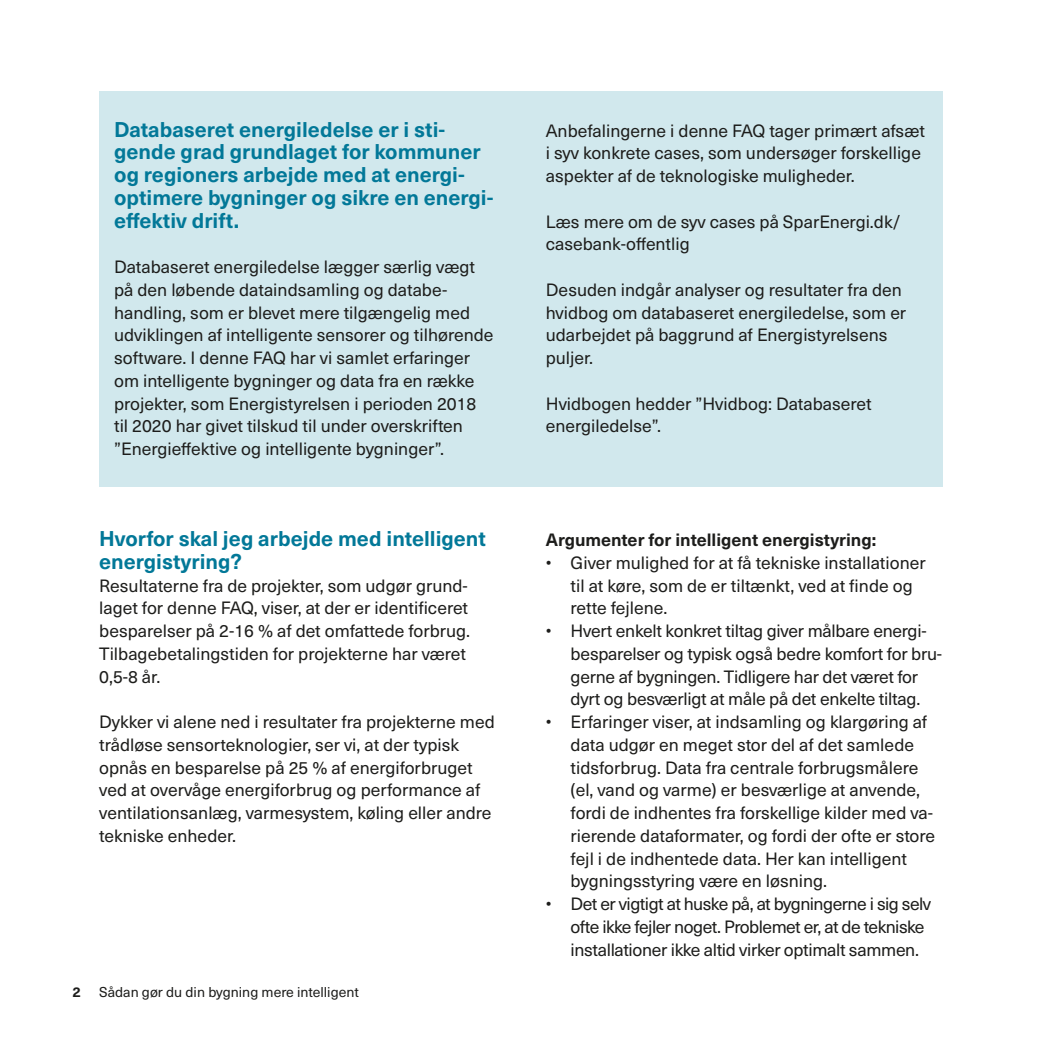
<style>
.page{position:relative;width:1042px;height:1042px;background:#fff}
.page>*{position:absolute;margin:0;border:0;box-sizing:border-box;transform-origin:0 0}
.Ml_rubrik{font:700 21px/22.8px "Neue Haas Unica Pro";color:#027898}
.Brødtekst{font:17.5px/22.8px "Neue Haas Unica Pro";color:#1d1d1b}
.Brødtekst-2{font:17.5px/22.8px "Neue Haas Unica Pro";letter-spacing:-.03em;color:#1d1d1b}
.Underrubrik{font:700 17.5px "Neue Haas Unica Pro";color:#1d1d1b}
.t1{font:14px "Neue Haas Unica Pro";color:#1d1d1b}
.t2{font:700 14px "Neue Haas Unica Pro";color:#1d1d1b}
</style>
<div class="page">
<div style="left:99px;top:91px;width:844px;height:395px;background:#d1e8ed"></div>
<p class="Ml_rubrik" style="left:114px;top:118px;width:381px">Databaseret energiledelse er i sti&shy;gende grad grundlaget for kommuner og regioners arbejde med at energi&shy;optimere bygninger og sikre en energi&shy;effektiv drift.</p>
<p class="Brødtekst" style="left:114px;top:256px;width:381px">Databaseret energiledelse lægger særlig vægt på den løbende dataindsamling og databe&shy;handling, som er blevet mere tilgængelig med udviklingen af intelligente sensorer og tilhørende software. I denne FAQ har vi samlet erfaringer om intelligente bygninger og data fra en række projekter, som Energistyrelsen i perioden 2018 til 2020 har givet tilskud til under overskriften ”Energieffektive og intelligente bygninger”.</p>
<p class="Ml_rubrik" style="left:99px;top:527px;width:388px">Hvorfor skal jeg arbejde med intelligent energistyring?</p>
<p class="Brødtekst" style="left:99px;top:574px;width:372px">Resultaterne fra de projekter, som udgør grund&shy;laget for denne FAQ, viser, at der er identificeret besparelser på 2-16 % af det omfattede forbrug.<br>Tilbagebetalingstiden for projekterne har været 0,5-8 år.</p>
<p class="Brødtekst" style="left:99px;top:711px;width:397px">Dykker vi alene ned i resultater fra projekterne med trådløse sensorteknologier, ser vi, at der typisk opnås en besparelse på 25 % af energiforbruget ved at overvåge energiforbrug og performance af ventilationsanlæg, varmesystem, køling eller andre tekniske enheder.</p>
<p class="t2" style="left:72px;top:983px;width:10px">2</p>
<p class="t1" style="left:99px;top:983px;width:261px">Sådan gør du din bygning mere intelligent</p>
<p class="Brødtekst" style="left:546px;top:119px;width:381px">Anbefalingerne i denne FAQ tager primært afsæt i syv konkrete cases, som undersøger forskellige aspekter af de teknologiske muligheder.</p>
<p class="Brødtekst" style="left:546px;top:210px;width:356px">Læs mere om de syv cases på SparEnergi.dk/ casebank-offentlig</p>
<p class="Brødtekst" style="left:546px;top:278px;width:362px">Desuden indgår analyser og resultater fra den hvidbog om databaseret energiledelse, som er udarbejdet på baggrund af Energistyrelsens puljer.</p>
<p class="Brødtekst" style="left:546px;top:392px;width:327px">Hvidbogen hedder ”Hvidbog: Databaseret energiledelse”.</p>
<p class="Underrubrik" style="left:546px;top:529px;width:332px">Argumenter for intelligent energistyring:</p>
<p class="Brødtekst" style="left:570px;top:551px;width:357px;text-indent:-25px">• Giver mulighed for at få tekniske installationer til at køre, som de er tiltænkt, ved at finde og rette fejlene.</p>
<p class="Brødtekst" style="left:570px;top:620px;width:373px;text-indent:-25px">• Hvert enkelt konkret tiltag giver målbare energi&shy;besparelser og typisk også bedre komfort for bru&shy;gerne af bygningen. Tidligere har det været for dyrt og besværligt at måle på det enkelte tiltag.</p>
<p class="Brødtekst" style="left:570px;top:711px;width:366px;text-indent:-25px">• Erfaringer viser, at indsamling og klargøring af data udgør en meget stor del af det samlede tidsforbrug. Data fra centrale forbrugsmålere (el, vand og varme) er besværlige at anvende, fordi de indhentes fra forskellige kilder med va&shy;rierende dataformater, og fordi der ofte er store fejl i de indhentede data. Her kan intelligent bygningsstyring være en løsning.</p>
<p class="Brødtekst-2" style="left:570px;top:893px;width:362px;text-indent:-25px">• Det er vigtigt at huske på, at bygningerne i sig selv ofte ikke fejler noget. Problemet er, at de tekniske installationer ikke altid virker optimalt sammen.</p>
</div>
